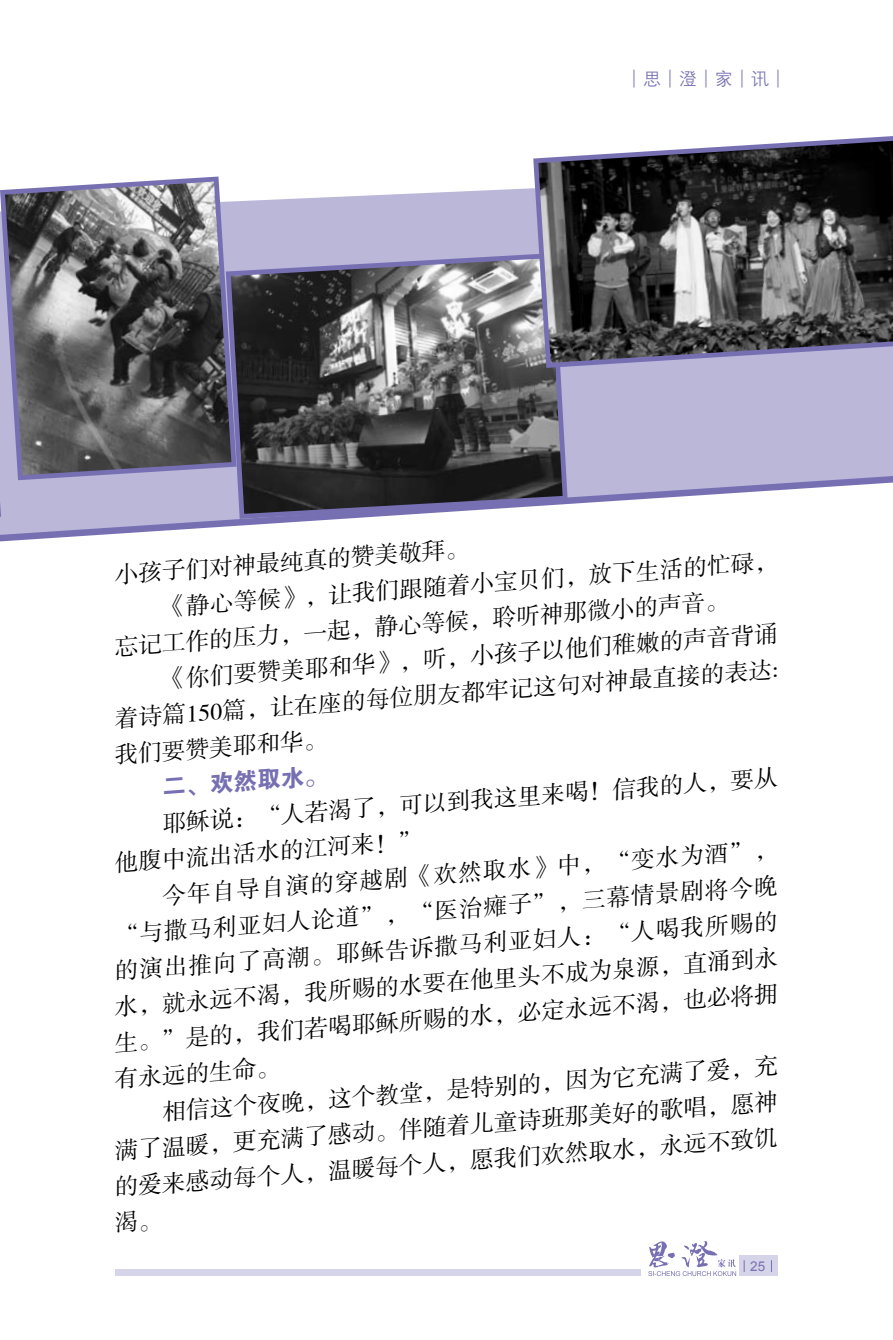
<style>
.page{position:relative;width:893px;height:1340px;background:#fff}
.page>*{position:absolute;margin:0;border:0;box-sizing:border-box;transform-origin:0 0}
.t1{font:23.62px/36.4px "FZSSK GBK1 0";color:#000}
.t2{font:23.62px "FZDHTJW GB1 0";color:#7670b3}
.t3{font:18px "FZZDXK GBK1 0";color:#7670b3}
.t4{font:13.5px "Arial";color:#7670b3}
</style>
<div class="page">
<svg style="left:4px;top:188px;width:889px;height:354px;fill:#bab7d9"></svg>
<svg style="left:0;top:483px;width:4px;height:59px"></svg>
<svg style="left:0;top:176px;width:239px;height:307px;background:#6f6e74"></svg>
<svg style="left:223px;top:250px;width:347px;height:271px;background:#5c5c64"></svg>
<svg style="left:531px;top:136px;width:362px;height:234px;background:#5b5a60"></svg>
<svg style="left:648px;top:1241px;width:88px;height:34px"></svg>
<div style="left:739px;top:1255px;width:38px;height:20px;background:#d6d4e8"></div>
<div style="left:115px;top:1269px;width:526px;height:6px;background:#d6d4e8"></div>
<p class="t3" style="left:625px;top:69px;width:163px">│思│澄│家│讯│</p>
<p class="t1" style="left:113px;top:557px;width:357px;rotate:-4deg">小孩子们对神最纯真的赞美敬拜。</p>
<p class="t1" style="left:161px;top:588px;width:619px;rotate:-4deg">《静心等候》，让我们跟随着小宝贝们，放下生活的忙碌，</p>
<p class="t1" style="left:113px;top:628px;width:617px;rotate:-4deg">忘记工作的压力，一起，静心等候，聆听神那微小的声音。</p>
<p class="t1" style="left:161px;top:660px;width:619px;rotate:-4deg">《你们要赞美耶和华》，听，小孩子以他们稚嫩的声音背诵</p>
<p class="t1" style="left:113px;top:700px;width:667px;rotate:-4deg">着诗篇150篇，让在座的每位朋友都牢记这句对神最直接的表达:</p>
<p class="t1" style="left:113px;top:737px;width:215px;rotate:-4deg">我们要赞美耶和华。</p>
<p class="t2" style="left:161px;top:774px;width:167px;rotate:-4deg">二、欢然取水。</p>
<p class="t1" style="left:110px;top:808px;width:669px;line-height:37.1px;text-indent:50px;rotate:-4deg">耶稣说：“人若渴了，可以到我这里来喝！信我的人，要从他腹中流出活水的江河来！”</p>
<p class="t1" style="left:161px;top:876px;width:619px;rotate:-4deg">今年自导自演的穿越剧《欢然取水》中，“变水为酒”，</p>
<p class="t1" style="left:113px;top:916px;width:666px;rotate:-4deg">“与撒马利亚妇人论道”，“医治瘫子”，三幕情景剧将今晚</p>
<p class="t1" style="left:113px;top:952px;width:666px;rotate:-4deg">的演出推向了高潮。耶稣告诉撒马利亚妇人：“人喝我所赐的</p>
<p class="t1" style="left:113px;top:988px;width:667px;rotate:-4deg">水，就永远不渴，我所赐的水要在他里头不成为泉源，直涌到永</p>
<p class="t1" style="left:113px;top:1024px;width:667px;rotate:-4deg">生。”是的，我们若喝耶稣所赐的水，必定永远不渴，也必将拥</p>
<p class="t1" style="left:113px;top:1061px;width:167px;rotate:-4deg">有永远的生命。</p>
<p class="t1" style="left:105px;top:1096px;width:674px;text-indent:56px;rotate:-4deg">相信这个夜晚，这个教堂，是特别的，因为它充满了爱，充满了温暖，更充满了感动。伴随着儿童诗班那美好的歌唱，愿神的爱来感动每个人，温暖每个人，愿我们欢然取水，永远不致饥渴。</p>
<p class="t4" style="left:750px;top:1257px;width:9px">25</p>
</div>
